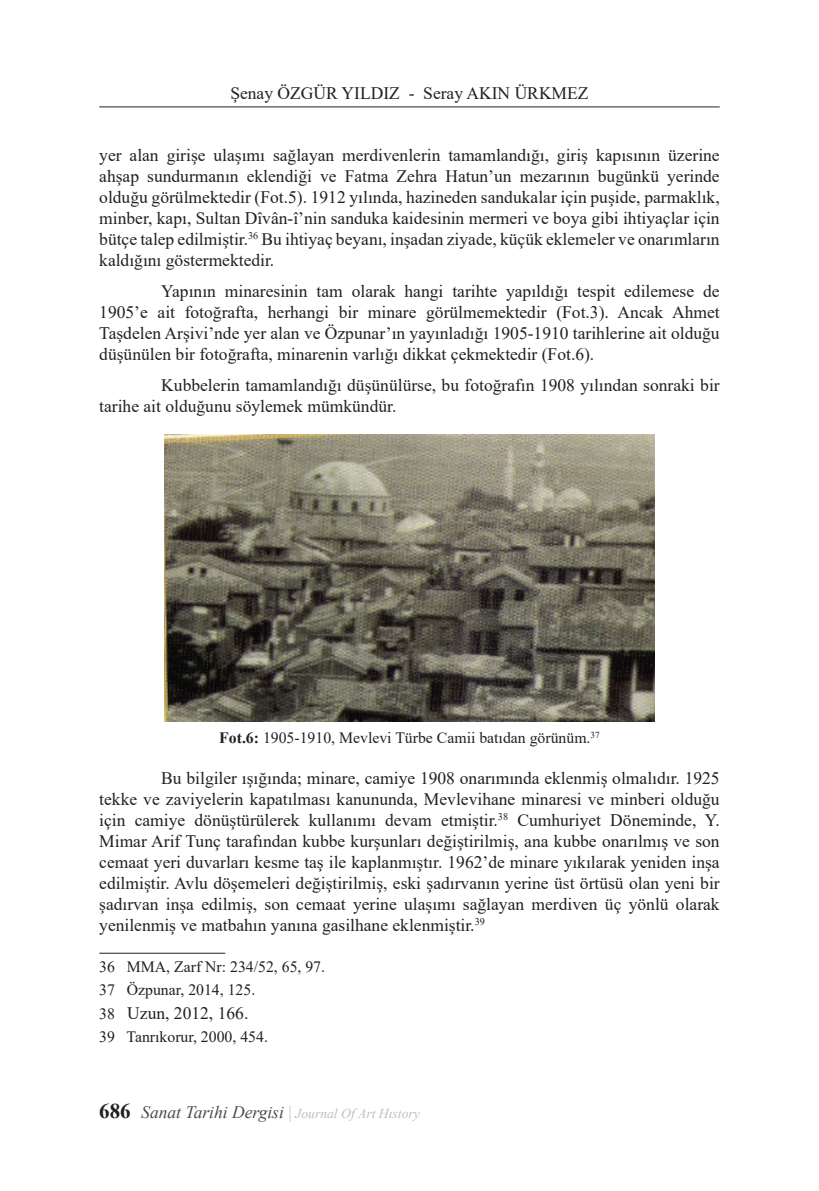
<style>
.page{position:relative;width:819px;height:1191px;background:#fff}
.page>*{position:absolute;margin:0;border:0;box-sizing:border-box;transform-origin:0 0}
.t1{font:17.5px/21px "Times New Roman";color:#231f20;text-align:justify}
.t2{font:15.75px/22.6px "Times New Roman";color:#231f20}
.t3{font:italic 13.65px "Times New Roman";color:#c0bfbf}
.s1{font-weight:700}
.s2{font-size:15.75px}
.s3{font-weight:700;font-style:normal;font-size:21px;color:#231f20}
.s4{font-size:17.5px;color:#494a4c}
.s5{font-style:normal;font-size:17.5px}
</style>
<div class="page">
<hr style="left:99px;top:107px;width:620px;height:1px;background:#231f20">
<img style="left:164px;top:435px;width:491px;height:287px">
<hr style="left:99px;top:952px;width:126px;height:1px;background:#231f20">
<p class="t1" style="left:230px;top:82px;width:360px">Şenay ÖZGÜR YILDIZ - Seray AKIN ÜRKMEZ</p>
<p class="t1" style="left:99px;top:144px;width:622px">yer alan girişe ulaşımı sağlayan merdivenlerin tamamlandığı, giriş kapısının üzerine ahşap sundurmanın eklendiği ve Fatma Zehra Hatun’un mezarının bugünkü yerinde olduğu görülmektedir (Fot.5). 1912 yılında, hazineden sandukalar için puşide, parmaklık, minber, kapı, Sultan Dîvân-î’nin sanduka kaidesinin mermeri ve boya gibi ihtiyaçlar için bütçe talep edilmiştir.<sup>36</sup> Bu ihtiyaç beyanı, inşadan ziyade, küçük eklemeler ve onarımların kaldığını göstermektedir.</p>
<p class="t1" style="left:99px;top:280px;width:622px;text-indent:62px">Yapının minaresinin tam olarak hangi tarihte yapıldığı tespit edilemese de 1905’e ait fotoğrafta, herhangi bir minare görülmemektedir (Fot.3). Ancak Ahmet Taşdelen Arşivi’nde yer alan ve Özpunar’ın yayınladığı 1905-1910 tarihlerine ait olduğu düşünülen bir fotoğrafta, minarenin varlığı dikkat çekmektedir (Fot.6).</p>
<p class="t1" style="left:99px;top:374px;width:622px;text-indent:62px">Kubbelerin tamamlandığı düşünülürse, bu fotoğrafın 1908 yılından sonraki bir tarihe ait olduğunu söylemek mümkündür.</p>
<p class="t2" style="left:219px;top:725px;width:382px"><span class="s1">Fot.6:</span> 1905-1910, Mevlevi Türbe Camii batıdan görünüm.<sup>37</sup></p>
<p class="t1" style="left:99px;top:766px;width:622px;text-indent:62px">Bu bilgiler ışığında; minare, camiye 1908 onarımında eklenmiş olmalıdır. 1925 tekke ve zaviyelerin kapatılması kanununda, Mevlevihane minaresi ve minberi olduğu için camiye dönüştürülerek kullanımı devam etmiştir.<sup>38</sup> Cumhuriyet Döneminde, Y.<br>Mimar Arif Tunç tarafından kubbe kurşunları değiştirilmiş, ana kubbe onarılmış ve son cemaat yeri duvarları kesme taş ile kaplanmıştır. 1962’de minare yıkılarak yeniden inşa edilmiştir. Avlu döşemeleri değiştirilmiş, eski şadırvanın yerine üst örtüsü olan yeni bir şadırvan inşa edilmiş, son cemaat yerine ulaşımı sağlayan merdiven üç yönlü olarak yenilenmiş ve matbahın yanına gasilhane eklenmiştir.<sup>39</sup></p>
<p class="t2" style="left:99px;top:955px;width:227px">36 MMA, Zarf Nr: 234/52, 65, 97.<br>37 Özpunar, 2014, 125.</p>
<p class="t1" style="left:99px;top:1002px;width:151px"><span class="s2">38</span> Uzun, 2012, 166.</p>
<p class="t2" style="left:99px;top:1025px;width:170px">39 Tanrıkorur, 2000, 454.</p>
<p class="t3" style="left:99px;top:1104px;width:322px"><span class="s3">686</span> <span class="s4">Sanat Tarihi Dergisi</span> <span class="s5">|</span> Journal Of Art Hıstory</p>
</div>
